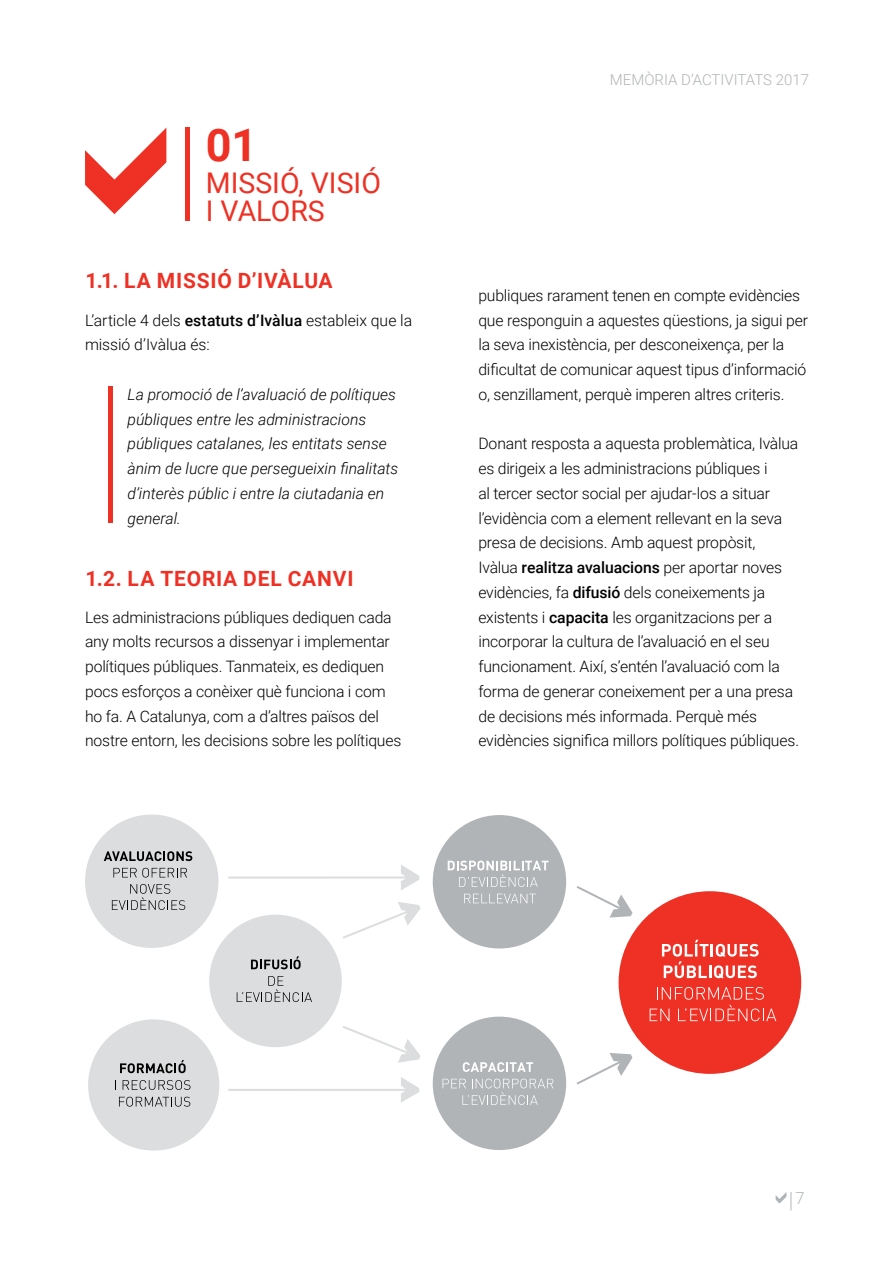
<style>
.page{position:relative;width:893px;height:1263px;background:#fff}
.page>*{position:absolute;margin:0;border:0;box-sizing:border-box;transform-origin:0 0}
.t1{font:700 45px "Roboto";color:#ee3124}
.t2{font:28.5px/28.5px "Roboto";color:#ee3124}
.t3{font:700 21px "Roboto";letter-spacing:.04em;color:#ee3124}
.t4{font:300 16.5px "Roboto";color:#b1b4b6}
.t5{font:300 15.75px/24.8px "Roboto";letter-spacing:-.01em;color:#000}
.t6{font:italic 300 15.75px/24.8px "Roboto";color:#000}
.t7{font:300 15px "Roboto";color:#b1b4b6}
.s1{font-weight:500}
</style>
<div class="page">
<svg style="left:776px;top:1192px;width:16px;height:18px"></svg>
<svg style="left:85px;top:128px;width:81px;height:86px"></svg>
<hr style="left:186px;top:128px;width:4px;height:93px;background:#ee3124">
<div style="left:108px;top:386px;width:5px;height:136px;background:#ee3124"></div>
<div style="left:619px;top:891px;width:182px;height:183px;background:#ee3124;border-radius:50%"></div>
<svg style="left:577px;top:886px;width:55px;height:31px"></svg>
<svg style="left:577px;top:1053px;width:55px;height:31px"></svg>
<svg style="left:228px;top:865px;width:191px;height:25px"></svg>
<svg style="left:343px;top:902px;width:78px;height:37px"></svg>
<svg style="left:343px;top:1026px;width:78px;height:37px"></svg>
<svg style="left:228px;top:1077px;width:191px;height:26px"></svg>
<div style="left:433px;top:815px;width:133px;height:133px;background:#b1b4b6;border-radius:50%"></div>
<svg style="left:448px;top:861px;width:101px;height:26px"></svg>
<svg style="left:464px;top:894px;width:72px;height:9px"></svg>
<div style="left:433px;top:1016px;width:133px;height:134px;background:#b1b4b6;border-radius:50%"></div>
<svg style="left:463px;top:1062px;width:70px;height:10px"></svg>
<svg style="left:443px;top:1079px;width:110px;height:26px"></svg>
<div style="left:85px;top:814px;width:133px;height:134px;background:#dcddde;border-radius:50%"></div>
<svg style="left:104px;top:851px;width:88px;height:10px"></svg>
<svg style="left:113px;top:868px;width:74px;height:9px"></svg>
<svg style="left:112px;top:884px;width:73px;height:26px"></svg>
<div style="left:209px;top:915px;width:133px;height:132px;background:#dcddde;border-radius:50%"></div>
<svg style="left:251px;top:956px;width:50px;height:13px"></svg>
<svg style="left:237px;top:976px;width:75px;height:26px"></svg>
<div style="left:88px;top:1019px;width:131px;height:131px;background:#dcddde;border-radius:50%"></div>
<svg style="left:120px;top:1060px;width:66px;height:13px"></svg>
<svg style="left:123px;top:1080px;width:67px;height:10px"></svg>
<svg style="left:119px;top:1097px;width:71px;height:9px"></svg>
<svg style="left:662px;top:940px;width:97px;height:38px"></svg>
<svg style="left:650px;top:987px;width:126px;height:34px"></svg>
<h1 class="t1" style="left:206px;top:114px;width:53px">01</h1>
<h2 class="t2" style="left:206px;top:167px;width:177px">MISSIÓ, VISIÓ<br>I VALORS</h2>
<h3 class="t3" style="left:85px;top:266px;width:249px">1.1. LA MISSIÓ D’IVÀLUA</h3>
<p class="t5" style="left:85px;top:307px;width:329px">L’article 4 dels <span class="s1">estatuts d’Ivàlua</span> estableix que la missió d’Ivàlua és:</p>
<p class="t6" style="left:128px;top:381px;width:272px">La promoció de l’avaluació de polítiques públiques entre les administracions públiques catalanes, les entitats sense ànim de lucre que persegueixin finalitats d’interès públic i entre la ciutadania en general.</p>
<h3 class="t3" style="left:85px;top:563px;width:270px">1.2. LA TEORIA DEL CANVI</h3>
<p class="t5" style="left:85px;top:604px;width:318px">Les administracions públiques dediquen cada any molts recursos a dissenyar i implementar polítiques públiques. Tanmateix, es dediquen pocs esforços a conèixer què funciona i com ho fa. A Catalunya, com a d’altres països del nostre entorn, les decisions sobre les polítiques</p>
<p class="t7" style="left:610px;top:69px;width:201px">MEMÒRIA D’ACTIVITATS 2017</p>
<p class="t5" style="left:478px;top:282px;width:331px">publiques rarament tenen en compte evidències que responguin a aquestes qüestions, ja sigui per la seva inexistència, per desconeixença, per la dificultat de comunicar aquest tipus d’informació o, senzillament, perquè imperen altres criteris.</p>
<p class="t5" style="left:478px;top:431px;width:322px">Donant resposta a aquesta problemàtica, Ivàlua es dirigeix a les administracions públiques i<br>al tercer sector social per ajudar-los a situar l’evidència com a element rellevant en la seva presa de decisions. Amb aquest propòsit,<br>Ivàlua <span class="s1">realitza avaluacions</span> per aportar noves evidències, fa <span class="s1">difusió</span> dels coneixements ja existents i <span class="s1">capacita</span> les organitzacions per a incorporar la cultura de l’avaluació en el seu funcionament. Així, s’entén l’avaluació com la forma de generar coneixement per a una presa de decisions més informada. Perquè més evidències significa millors polítiques públiques.</p>
<p class="t4" style="left:796px;top:1187px;width:11px">7</p>
</div>
